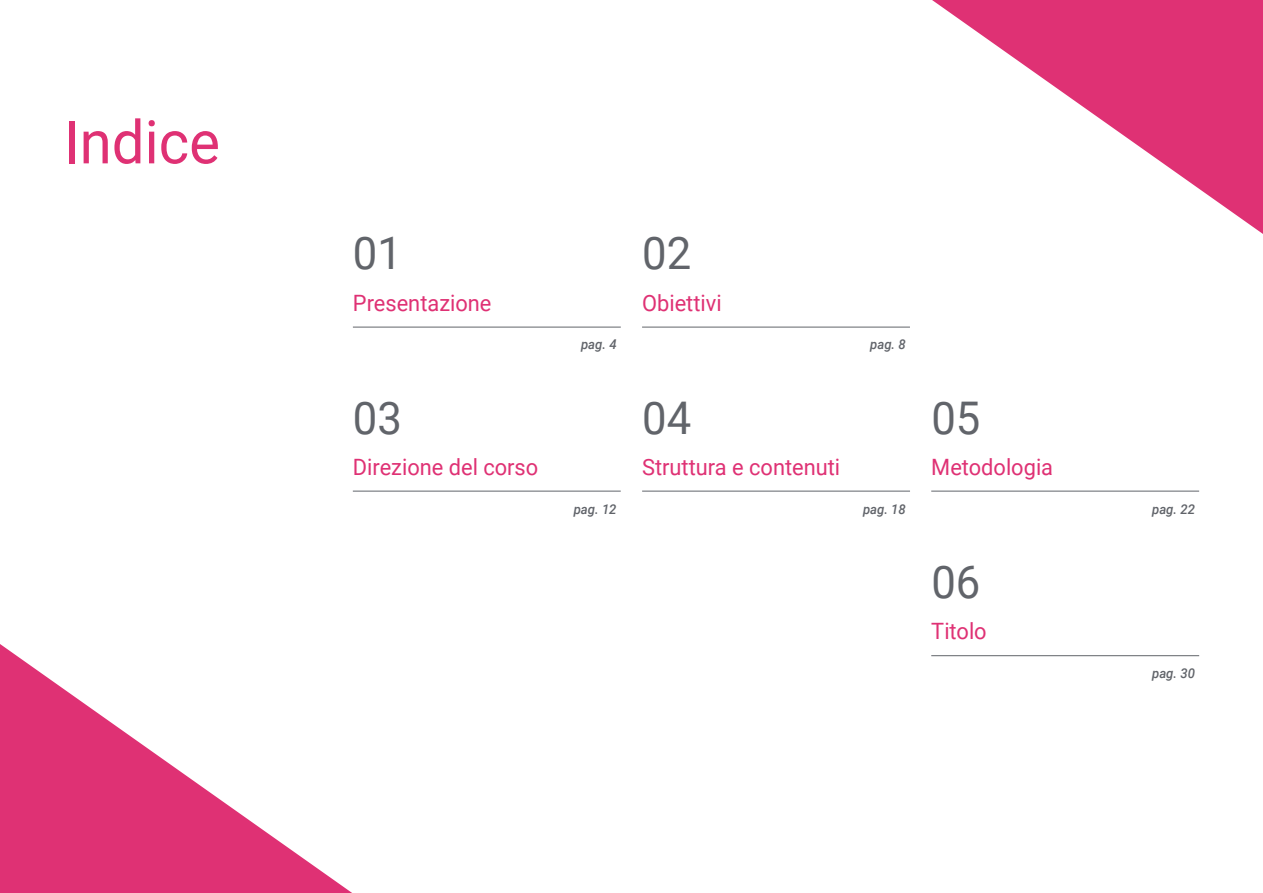
<style>
.page{position:relative;width:1263px;height:893px;background:#fff}
.page>*{position:absolute;margin:0;border:0;box-sizing:border-box;transform-origin:0 0}
.t1{font:60px "Roboto";color:#df3174}
.t2{font:45px "Roboto";color:#61646a}
.t3{font:22.5px "Roboto";color:#df3174}
.t4{font:italic 500 13.5px "Roboto";color:#61646a}
</style>
<div class="page">
<hr style="left:353px;top:327px;width:268px;height:1px;background:#61646a">
<hr style="left:353px;top:491px;width:268px;height:1px;background:#61646a">
<hr style="left:642px;top:491px;width:268px;height:1px;background:#61646a">
<hr style="left:931px;top:491px;width:268px;height:1px;background:#61646a">
<hr style="left:931px;top:655px;width:268px;height:1px;background:#61646a">
<hr style="left:642px;top:327px;width:268px;height:1px;background:#61646a">
<svg style="left:0;top:644px;width:352px;height:249px"></svg>
<svg style="left:932px;top:0;width:331px;height:234px"></svg>
<h1 class="t1" style="left:64px;top:100px;width:158px">Indice</h1>
<h2 class="t2" style="left:353px;top:221px;width:51px">01</h2>
<p class="t3" style="left:353px;top:287px;width:140px">Presentazione</p>
<p class="t4" style="left:581px;top:335px;width:37px">pag. 4</p>
<h2 class="t2" style="left:642px;top:221px;width:51px">02</h2>
<p class="t3" style="left:642px;top:287px;width:81px">Obiettivi</p>
<p class="t4" style="left:870px;top:335px;width:37px">pag. 8</p>
<h2 class="t2" style="left:353px;top:386px;width:51px">03</h2>
<h2 class="t2" style="left:642px;top:386px;width:51px">04</h2>
<h2 class="t2" style="left:931px;top:386px;width:51px">05</h2>
<p class="t3" style="left:353px;top:451px;width:187px">Direzione del corso</p>
<p class="t3" style="left:642px;top:451px;width:200px">Struttura e contenuti</p>
<p class="t3" style="left:931px;top:451px;width:123px">Metodologia</p>
<p class="t4" style="left:574px;top:500px;width:44px">pag. 12</p>
<p class="t4" style="left:863px;top:500px;width:44px">pag. 18</p>
<p class="t4" style="left:1152px;top:500px;width:44px">pag. 22</p>
<h2 class="t2" style="left:931px;top:551px;width:51px">06</h2>
<p class="t3" style="left:931px;top:616px;width:57px">Titolo</p>
<p class="t4" style="left:1152px;top:664px;width:44px">pag. 30</p>
</div>
